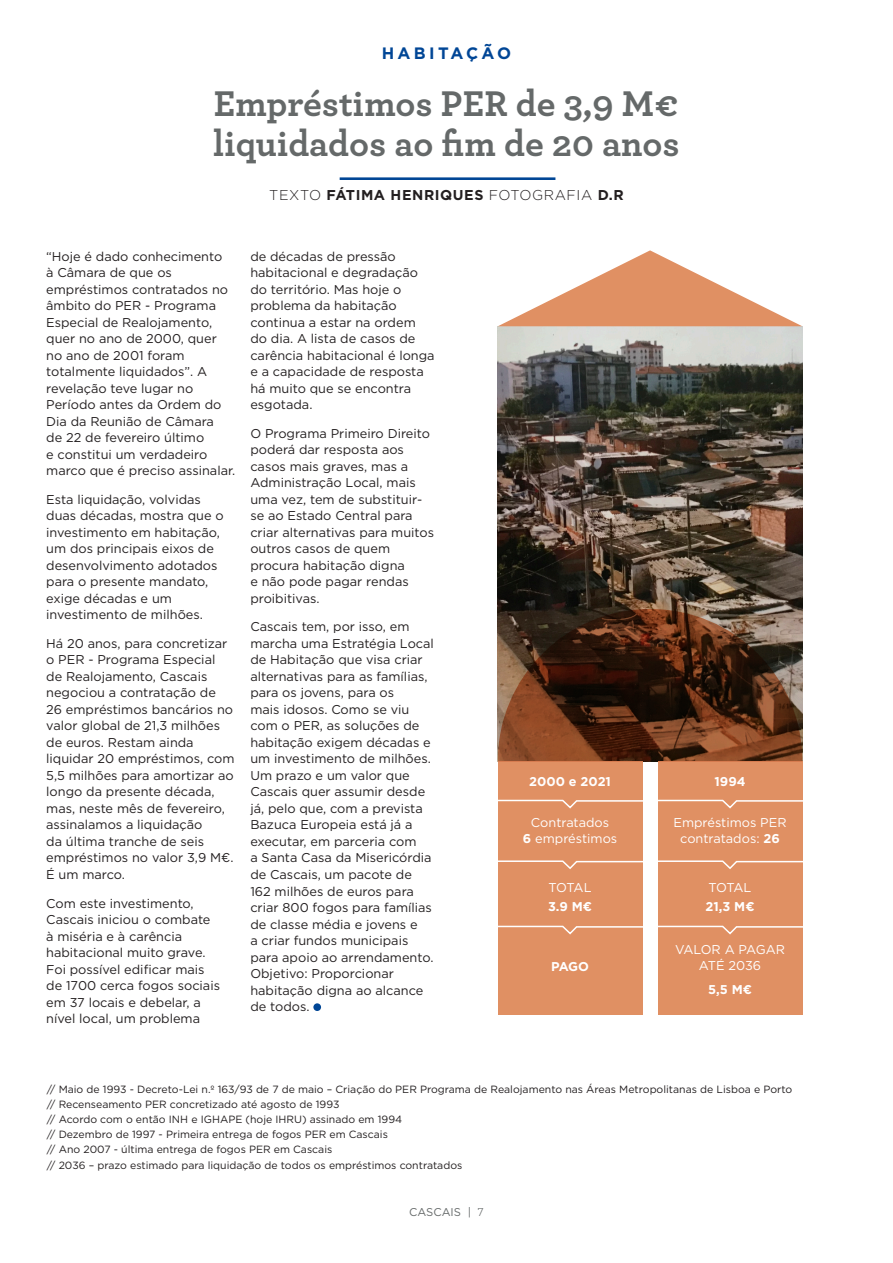
<style>
.page{position:relative;width:893px;height:1263px;background:#fff}
.page>*{position:absolute;margin:0;border:0;box-sizing:border-box;transform-origin:0 0}
._00_Titulo{font:700 37.5px/40.5px "Archer";color:#656969}
._00_Tema{font:700 16.5px "Gotham";letter-spacing:.2em;color:#004696}
._00_Nome_Jornalista{font:700 14.25px "Gotham";letter-spacing:.04em;color:#231f20}
.t1{font:12.75px/16.5px "Gotham";color:#231f20}
.t2{font:12.75px/15.8px "Gotham";color:#fff;text-align:center}
.t3{font:700 12.75px "Gotham";color:#fff}
.t4{font:11.25px "Gotham";color:#656969}
.t5{font:10.5px/15.1px "Gotham";color:#231f20}
.s1{font-weight:300}
.s2{font-weight:700}
.s3{font-family:"Archer";font-size:12px}
</style>
<div class="page">
<hr style="left:340px;top:177px;width:215px;height:3px;background:#004696">
<img style="left:498px;top:326px;width:304px;height:283px">
<div style="left:313px;top:1003px;width:8px;height:8px;background:#004696;border-radius:50%"></div>
<div style="left:658px;top:761px;width:144px;height:253px;background:#e09063"></div>
<svg style="left:658px;top:799px;width:145px;height:10px"></svg>
<svg style="left:658px;top:860px;width:145px;height:10px"></svg>
<svg style="left:658px;top:925px;width:145px;height:10px"></svg>
<svg style="left:498px;top:250px;width:304px;height:76px"></svg>
<div style="left:498px;top:761px;width:144px;height:253px;background:#e09063"></div>
<svg style="left:498px;top:799px;width:145px;height:10px"></svg>
<svg style="left:498px;top:860px;width:145px;height:10px"></svg>
<svg style="left:498px;top:925px;width:145px;height:10px"></svg>
<svg style="left:498px;top:609px;width:304px;height:152px"></svg>
<p class="_00_Tema" style="left:382px;top:43px;width:131px">HABITAÇÃO</p>
<p class="_00_Titulo" style="left:213px;top:80px;width:468px">Empréstimos PER de 3,9 M€ liquidados ao fim de 20 anos</p>
<p class="_00_Nome_Jornalista" style="left:269px;top:185px;width:356px"><span class="s1">TEXTO</span> FÁTIMA HENRIQUES <span class="s1">FOTOGRAFIA</span> D.R</p>
<p class="t1" style="left:46px;top:248px;width:190px">“Hoje é dado conhecimento<br>à Câmara de que os empréstimos contratados no âmbito do PER - Programa<br>Especial de Realojamento, quer no ano de 2000, quer no ano de 2001 foram totalmente liquidados”. A revelação teve lugar no<br>Período antes da Ordem do<br>Dia da Reunião de Câmara<br>de 22 de fevereiro último<br>e constitui um verdadeiro marco que é preciso assinalar.</p>
<p class="t1" style="left:46px;top:491px;width:179px">Esta liquidação, volvidas duas décadas, mostra que o investimento em habitação, um dos principais eixos de desenvolvimento adotados para o presente mandato, exige décadas e um investimento de milhões.</p>
<p class="t1" style="left:46px;top:635px;width:190px">Há 20 anos, para concretizar o PER - Programa Especial de Realojamento, Cascais negociou a contratação de<br>26 empréstimos bancários no valor global de 21,3 milhões de euros. Restam ainda liquidar 20 empréstimos, com<br>5,5 milhões para amortizar ao longo da presente década, mas, neste mês de fevereiro, assinalamos a liquidação<br>da última tranche de seis empréstimos no valor 3,9 M€.<br>É um marco.</p>
<p class="t1" style="left:46px;top:894px;width:175px">Com este investimento,<br>Cascais iniciou o combate à miséria e à carência habitacional muito grave.<br>Foi possível edificar mais de 1700 cerca fogos sociais em 37 locais e debelar, a nível local, um problema</p>
<p class="t1" style="left:250px;top:248px;width:186px">de décadas de pressão habitacional e degradação do território. Mas hoje o problema da habitação continua a estar na ordem do dia. A lista de casos de carência habitacional é longa e a capacidade de resposta há muito que se encontra esgotada.</p>
<p class="t1" style="left:250px;top:425px;width:185px">O Programa Primeiro Direito poderá dar resposta aos casos mais graves, mas a<br>Administração Local, mais uma vez, tem de substituir&shy;se ao Estado Central para criar alternativas para muitos outros casos de quem procura habitação digna<br>e não pode pagar rendas proibitivas.</p>
<p class="t1" style="left:250px;top:618px;width:185px">Cascais tem, por isso, em marcha uma Estratégia Local de Habitação que visa criar alternativas para as famílias, para os jovens, para os<br>mais idosos. Como se viu com o PER, as soluções de habitação exigem décadas e um investimento de milhões.<br>Um prazo e um valor que<br>Cascais quer assumir desde já, pelo que, com a prevista<br>Bazuca Europeia está já a executar, em parceria com<br>a Santa Casa da Misericórdia de Cascais, um pacote de<br>162 milhões de euros para criar 800 fogos para famílias de classe média e jovens e<br>a criar fundos municipais para apoio ao arrendamento.<br>Objetivo: Proporcionar habitação digna ao alcance de todos.</p>
<p class="t3" style="left:529px;top:773px;width:83px">2000 e 2021</p>
<p class="t2" style="left:531px;top:814px;width:80px">Contratados</p>
<p class="t2" style="left:523px;top:831px;width:96px"><span class="s2">6</span> empréstimos</p>
<p class="t2" style="left:549px;top:879px;width:44px">TOTAL</p>
<p class="t3" style="left:548px;top:898px;width:46px">3.9 M€</p>
<p class="t3" style="left:551px;top:958px;width:39px">PAGO</p>
<p class="t3" style="left:714px;top:773px;width:33px">1994</p>
<p class="t2" style="left:673px;top:814px;width:115px">Empréstimos PER contratados: <span class="s2">26</span></p>
<p class="t2" style="left:709px;top:879px;width:44px">TOTAL</p>
<p class="t3" style="left:706px;top:898px;width:50px">21,3 M€</p>
<p class="t2" style="left:675px;top:942px;width:111px">VALOR A PAGAR<br>ATÉ 2036</p>
<p class="t3" style="left:708px;top:981px;width:45px">5,5 M€</p>
<p class="t5" style="left:47px;top:1081px;width:747px">// Maio de 1993 - Decreto-Lei n.º 163/93 de 7 de maio – Criação do PER Programa de Realojamento nas Áreas Metropolitanas de Lisboa e Porto // Recenseamento PER concretizado até agosto de 1993<br>// Acordo com o então INH e IGHAPE (hoje IHRU) assinado em 1994<br>// Dezembro de 1997 - Primeira entrega de fogos PER em Cascais<br>// Ano 2007 - última entrega de fogos PER em Cascais<br>// 2036 – prazo estimado para liquidação de todos os empréstimos contratados</p>
<p class="t4" style="left:405px;top:1205px;width:85px">MARÇO’22 | <span class="s3">7</span></p>
<p class="t4" style="left:409px;top:1205px;width:76px">CASCAIS | <span class="s3">7</span></p>
</div>
